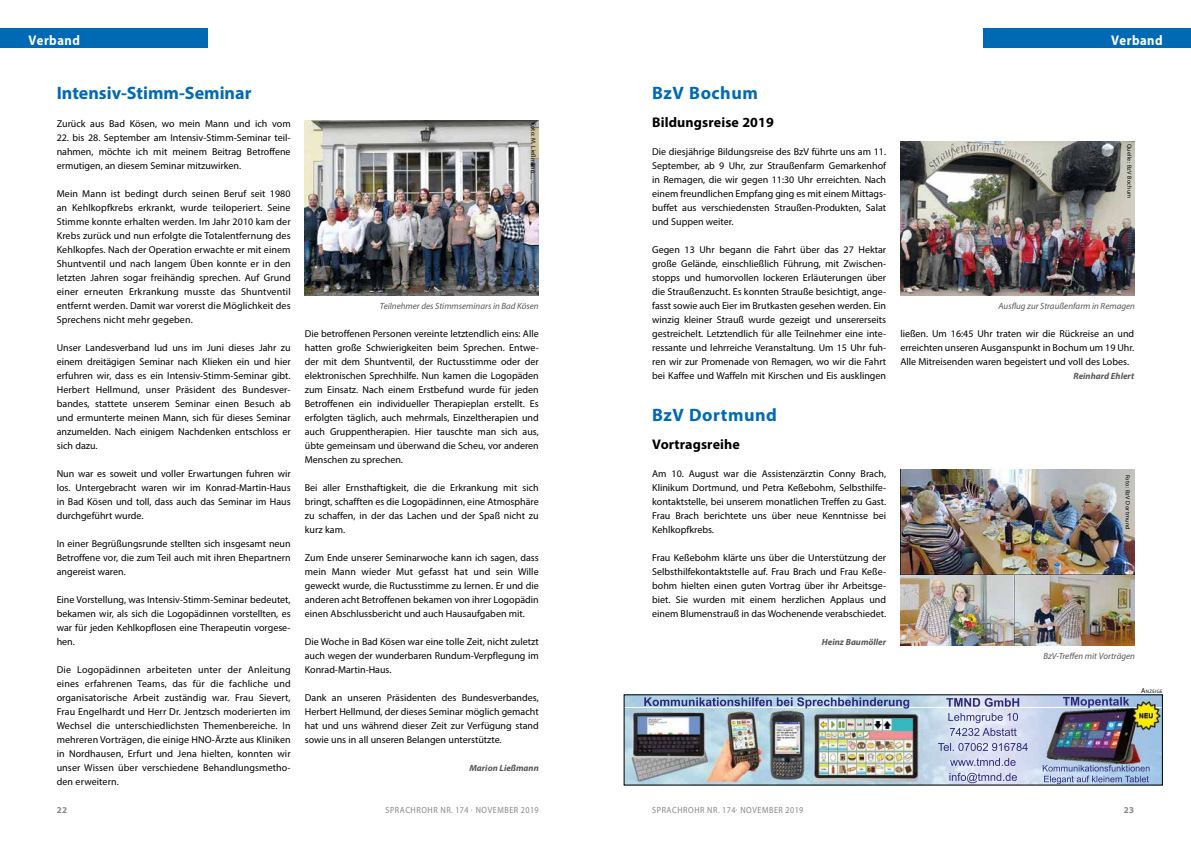
<style>
.page{position:relative;width:1191px;height:842px;background:#fff}
.page>*{position:absolute;margin:0;border:0;box-sizing:border-box;transform-origin:0 0}
.t1{font:700 18px "Myriad Pro";letter-spacing:.005em;color:#0069b4}
.t2{font:700 18px "Myriad Pro";letter-spacing:.03em;color:#0069b4}
.t3{font:700 14px "Myriad Pro";letter-spacing:.01em;color:#000}
.t4{font:700 14px "Myriad Pro";letter-spacing:.04em;color:#fff;scale:.9 1}
.t5{font:10px/14px "Myriad Pro";color:#000;text-align:justify}
.t6{font:italic 9px "Myriad Pro";color:#575756}
.t7{font:9px "Myriad Pro";letter-spacing:.07em;color:#878787;scale:.9 1}
.t8{font:italic 700 9px "Myriad Pro";color:#575756}
.t9{font:700 9px "Myriad Pro";color:#878787}
.t10{font:6px "Myriad Pro";letter-spacing:.04em;color:#000}
.t11{font:4.9px "Myriad Pro";letter-spacing:.07em;color:#000}
.s1{font-size:7px}
</style>
<div class="page">
<div style="left:0;top:28px;width:207px;height:20px;background:#0069b4"></div>
<div style="left:984px;top:28px;width:207px;height:20px;background:#0069b4"></div>
<img style="left:900px;top:141px;width:234px;height:154px">
<img style="left:900px;top:470px;width:234px;height:176px">
<img style="left:900px;top:575px;width:114px;height:70px">
<img style="left:1014px;top:575px;width:120px;height:71px">
<img style="left:626px;top:696px;width:534px;height:87px">
<img style="left:626px;top:707px;width:534px;height:1px">
<img style="left:305px;top:120px;width:234px;height:175px">
<h2 class="t4" style="left:28px;top:31px;width:59px">Verband</h2>
<h2 class="t4" style="left:1111px;top:31px;width:59px">Verband</h2>
<h1 class="t1" style="left:57px;top:81px;width:196px">Intensiv-Stimm-Seminar</h1>
<p class="t5" style="left:57px;top:117px;width:235px">Zurück aus Bad Kösen, wo mein Mann und ich vom</p>
<p class="t5" style="left:57px;top:131px;width:235px">22. bis 28. September am Intensiv-Stimm-Seminar teil&shy;nahmen, möchte ich mit meinem Beitrag Betroffene ermutigen, an diesem Seminar mitzuwirken.</p>
<p class="t5" style="left:57px;top:187px;width:235px">Mein Mann ist bedingt durch seinen Beruf seit 1980 an Kehlkopfkrebs erkrankt, wurde teiloperiert. Seine Stimme konnte erhalten werden. Im Jahr 2010 kam der Krebs zurück und nun erfolgte die Totalentfernung des Kehlkopfes. Nach der Operation erwachte er mit einem Shuntventil und nach langem Üben konnte er in den letzten Jahren sogar freihändig sprechen. Auf Grund einer erneuten Erkrankung musste das Shuntventil entfernt werden. Damit war vorerst die Möglichkeit des Sprechens nicht mehr gegeben.</p>
<p class="t5" style="left:57px;top:341px;width:235px">Unser Landesverband lud uns im Juni dieses Jahr zu einem dreitägigen Seminar nach Klieken ein und hier erfuhren wir, dass es ein Intensiv-Stimm-Seminar gibt.<br>Herbert Hellmund, unser Präsident des Bundesver&shy;bandes, stattete unserem Seminar einen Besuch ab und ermunterte meinen Mann, sich für dieses Seminar anzumelden. Nach einigem Nachdenken entschloss er sich dazu.</p>
<p class="t5" style="left:57px;top:467px;width:235px">Nun war es soweit und voller Erwartungen fuhren wir los. Untergebracht waren wir im Konrad-Martin-Haus in Bad Kösen und toll, dass auch das Seminar im Haus durchgeführt wurde.</p>
<p class="t5" style="left:57px;top:537px;width:235px">In einer Begrüßungsrunde stellten sich insgesamt neun Betroffene vor, die zum Teil auch mit ihren Ehepartnern angereist waren.</p>
<p class="t5" style="left:57px;top:593px;width:235px">Eine Vorstellung, was Intensiv-Stimm-Seminar bedeutet, bekamen wir, als sich die Logopädinnen vorstellten, es war für jeden Kehlkopflosen eine Therapeutin vorgese&shy;hen.</p>
<p class="t5" style="left:57px;top:663px;width:236px">Die Logopädinnen arbeiteten unter der Anleitung eines erfahrenen Teams, das für die fachliche und organisatorische Arbeit zuständig war. Frau Sievert, Frau Engelhardt und Herr Dr. Jentzsch moderierten im Wechsel die unterschiedlichsten Themenbereiche. In mehreren Vorträgen, die einige HNO-Ärzte aus Kliniken in Nordhausen, Erfurt und Jena hielten, konnten wir unser Wissen über verschiedene Behandlungsmetho&shy;den erweitern.</p>
<p class="t10" style="left:537px;top:123px;width:52px;rotate:90deg">Foto: M. Ließmann</p>
<p class="t6" style="left:380px;top:300px;width:160px">Teilnehmer des Stimmseminars in Bad Kösen</p>
<p class="t5" style="left:305px;top:327px;width:235px">Die betroffenen Personen vereinte letztendlich eins: Alle hatten große Schwierigkeiten beim Sprechen. Entwe&shy;der mit dem Shuntventil, der Ructusstimme oder der elektronischen Sprechhilfe. Nun kamen die Logopäden zum Einsatz. Nach einem Erstbefund wurde für jeden Betroffenen ein individueller Therapieplan erstellt. Es erfolgten täglich, auch mehrmals, Einzeltherapien und auch Gruppentherapien. Hier tauschte man sich aus, übte gemeinsam und überwand die Scheu, vor anderen Menschen zu sprechen.</p>
<p class="t5" style="left:305px;top:481px;width:235px">Bei aller Ernsthaftigkeit, die die Erkrankung mit sich bringt, schafften es die Logopädinnen, eine Atmosphäre zu schaffen, in der das Lachen und der Spaß nicht zu kurz kam.</p>
<p class="t5" style="left:305px;top:551px;width:235px">Zum Ende unserer Seminarwoche kann ich sagen, dass mein Mann wieder Mut gefasst hat und sein Wille geweckt wurde, die Ructusstimme zu lernen. Er und die anderen acht Betroffenen bekamen von ihrer Logopädin einen Abschlussbericht und auch Hausaufgaben mit.</p>
<p class="t5" style="left:305px;top:635px;width:235px">Die Woche in Bad Kösen war eine tolle Zeit, nicht zuletzt auch wegen der wunderbaren Rundum-Verpflegung im Konrad-Martin-Haus.</p>
<p class="t5" style="left:305px;top:691px;width:235px">Dank an unseren Präsidenten des Bundesverbandes, Herbert Hellmund, der dieses Seminar möglich gemacht hat und uns während dieser Zeit zur Verfügung stand sowie uns in all unseren Belangen unterstützte.</p>
<p class="t8" style="left:469px;top:762px;width:71px">Marion Ließmann</p>
<h1 class="t2" style="left:652px;top:81px;width:107px">BzV Bochum</h1>
<h2 class="t3" style="left:652px;top:113px;width:123px">Bildungsreise 2019</h2>
<p class="t5" style="left:652px;top:145px;width:235px">Die diesjährige Bildungsreise des BzV führte uns am 11.<br>September, ab 9 Uhr, zur Straußenfarm Gemarkenhof in Remagen, die wir gegen 11:30 Uhr erreichten. Nach einem freundlichen Empfang ging es mit einem Mittags&shy;buffet aus verschiedensten Straußen-Produkten, Salat und Suppen weiter.</p>
<p class="t5" style="left:652px;top:243px;width:235px">Gegen 13 Uhr begann die Fahrt über das 27 Hektar große Gelände, einschließlich Führung, mit Zwischen&shy;stopps und humorvollen lockeren Erläuterungen über die Straußenzucht. Es konnten Strauße besichtigt, ange&shy;fasst sowie auch Eier im Brutkasten gesehen werden. Ein winzig kleiner Strauß wurde gezeigt und unsererseits gestreichelt. Letztendlich für alle Teilnehmer eine inte&shy;ressante und lehrreiche Veranstaltung. Um 15 Uhr fuh&shy;ren wir zur Promenade von Remagen, wo wir die Fahrt bei Kaffee und Waffeln mit Kirschen und Eis ausklingen</p>
<h1 class="t2" style="left:652px;top:403px;width:126px">BzV Dortmund</h1>
<h2 class="t3" style="left:652px;top:435px;width:89px">Vortragsreihe</h2>
<p class="t5" style="left:652px;top:467px;width:235px">Am 10. August war die Assistenzärztin Conny Brach, Klinikum Dortmund, und Petra Keßebohm, Selbsthilfe&shy;kontaktstelle, bei unserem monatlichen Treffen zu Gast.<br>Frau Brach berichtete uns über neue Kenntnisse bei Kehlkopfkrebs.</p>
<p class="t5" style="left:652px;top:551px;width:235px">Frau Keßebohm klärte uns über die Unterstützung der Selbsthilfekontaktstelle auf. Frau Brach und Frau Keße&shy;bohm hielten einen guten Vortrag über ihr Arbeitsge&shy;biet. Sie wurden mit einem herzlichen Applaus und einem Blumenstrauß in das Wochenende verabschiedet.</p>
<p class="t8" style="left:822px;top:636px;width:66px">Heinz Baumöller</p>
<p class="t10" style="left:1133px;top:144px;width:56px;rotate:90deg">Quelle: BzV Bochum</p>
<p class="t6" style="left:998px;top:300px;width:138px">Ausflug zur Straußenfarm in Remagen</p>
<p class="t5" style="left:900px;top:327px;width:235px">ließen. Um 16:45 Uhr traten wir die Rückreise an und erreichten unseren Ausganspunkt in Bochum um 19 Uhr.<br>Alle Mitreisenden waren begeistert und voll des Lobes.</p>
<p class="t8" style="left:1073px;top:370px;width:62px">Reinhard Ehlert</p>
<p class="t10" style="left:1131px;top:474px;width:56px;rotate:90deg">Foto: BzV Dortmund</p>
<p class="t6" style="left:1043px;top:650px;width:93px">BzV-Treffen mit Vorträgen</p>
<p class="t11" style="left:1141px;top:688px;width:23px"><span class="s1">A</span>NZEIGE</p>
<p class="t9" style="left:57px;top:804px;width:12px">22</p>
<p class="t7" style="left:385px;top:804px;width:172px">SPRACHROHR NR. 174 · NOVEMBER 2019</p>
<p class="t7" style="left:652px;top:804px;width:169px">SPRACHROHR NR. 174· NOVEMBER 2019</p>
<p class="t9" style="left:1123px;top:804px;width:12px">23</p>
</div>
